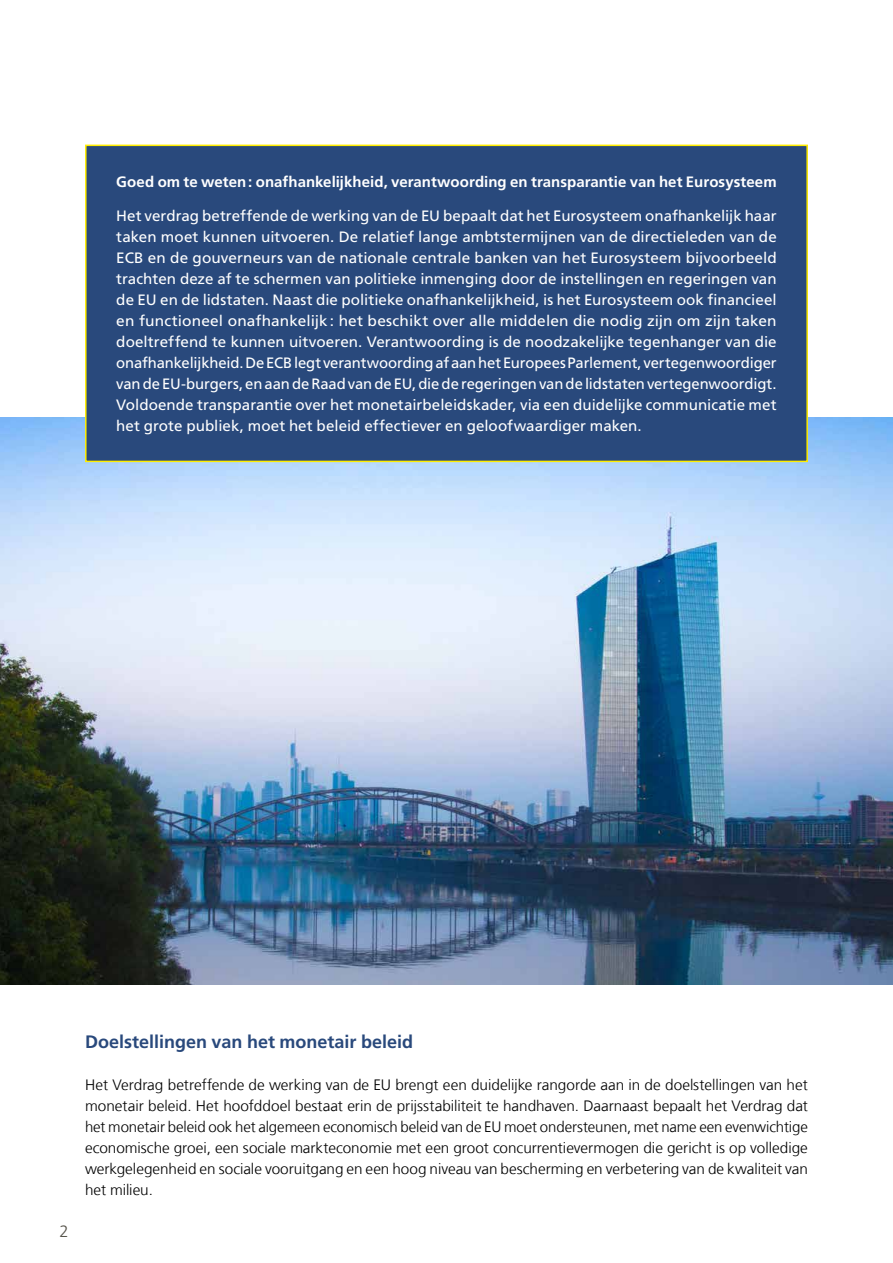
<style>
.page{position:relative;width:893px;height:1263px;background:#fff}
.page>*{position:absolute;margin:0;border:0;box-sizing:border-box;transform-origin:0 0}
.t1{font:700 18px "Frutiger LT Com";color:#29497c}
.t2{font:300 16.5px "Frutiger LT Com";color:#57544b}
.t3{font:15px/21px "Frutiger LT Com";color:#fff;text-align:justify}
.t4{font:300 15px/21px "Frutiger LT Com";letter-spacing:-.005em;color:#000;text-align:justify}
.t5{font:700 15px "Frutiger LT Com";letter-spacing:.005em;color:#fff}
</style>
<div class="page">
<img style="left:0;top:418px;width:893px;height:567px">
<div style="left:86px;top:145px;width:721px;height:316px;background:#29497c"></div>
<div style="left:85px;top:145px;width:723px;height:317px;border:2px solid #ffed00"></div>
<p class="t5" style="left:116px;top:173px;width:662px">Goed om te weten: onafhankelijkheid, verantwoording en transparantie van het Eurosysteem</p>
<p class="t3" style="left:116px;top:205px;width:662px">Het verdrag betreffende de werking van de EU bepaalt dat het Eurosysteem onafhankelijk haar taken moet kunnen uitvoeren. De relatief lange ambtstermijnen van de directieleden van de ECB en de gouverneurs van de nationale centrale banken van het Eurosysteem bijvoorbeeld trachten deze af te schermen van politieke inmenging door de instellingen en regeringen van de EU en de lidstaten. Naast die politieke onafhankelijkheid, is het Eurosysteem ook financieel en functioneel onafhankelijk: het beschikt over alle middelen die nodig zijn om zijn taken doeltreffend te kunnen uitvoeren. Verantwoording is de noodzakelijke tegenhanger van die onafhankelijkheid. De ECB legt verantwoording af aan het Europees Parlement, vertegenwoordiger van de EU-burgers, en aan de Raad van de EU, die de regeringen van de lidstaten vertegenwoordigt.<br>Voldoende transparantie over het monetairbeleidskader, via een duidelijke communicatie met het grote publiek, moet het beleid effectiever en geloofwaardiger maken.</p>
<p class="t2" style="left:60px;top:1221px;width:11px">2</p>
<p class="t1" style="left:85px;top:1030px;width:330px">Doelstellingen van het monetair beleid</p>
<p class="t4" style="left:85px;top:1074px;width:724px">Het Verdrag betreffende de werking van de EU brengt een duidelijke rangorde aan in de doelstellingen van het monetair beleid. Het hoofddoel bestaat erin de prijsstabiliteit te handhaven. Daarnaast bepaalt het Verdrag dat het monetair beleid ook het algemeen economisch beleid van de EU moet ondersteunen, met name een evenwichtige economische groei, een sociale markteconomie met een groot concurrentievermogen die gericht is op volledige werkgelegenheid en sociale vooruitgang en een hoog niveau van bescherming en verbetering van de kwaliteit van het milieu.</p>
</div>
